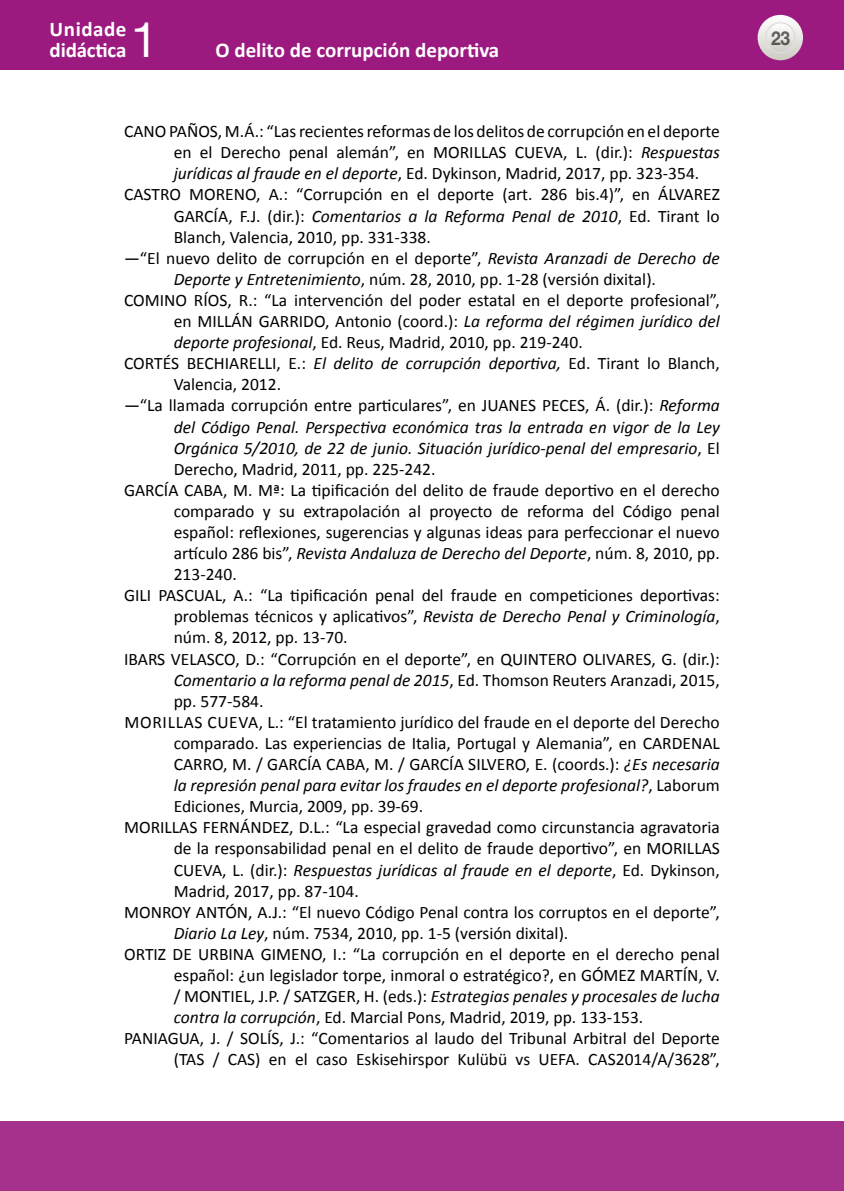
<style>
.page{position:relative;width:844px;height:1191px;background:#fff}
.page>*{position:absolute;margin:0;border:0;box-sizing:border-box;transform-origin:0 0}
.t1{font:49px "Helvetica Neue";color:#fff}
.t2{font:700 21px/21px "Calibri";color:#fff}
.t3{font:700 19.25px "Helvetica Neue";color:#000;scale:.9 1}
.BiblioGraFia{font:17.5px/21.2px "Calibri";color:#000;text-align:justify}
.BiblioGraFia-2{font:italic 17.5px/21px "Calibri";color:#000;text-align:justify}
.s1{font-style:italic}
.s2{font-style:normal}
</style>
<div class="page">
<div style="left:0;top:0;width:843px;height:69px;background:#9c1a7f"></div>
<svg style="left:757px;top:15px;width:45px;height:45px"></svg>
<svg style="left:765px;top:23px;width:29px;height:29px"></svg>
<div style="left:764px;top:22px;width:31px;height:31px;border:1px solid #dfdeda;border-radius:50%"></div>
<div style="left:0;top:1121px;width:843px;height:70px;background:#a6318c"></div>
<p class="t2" style="left:50px;top:19px;width:78px">Unidade didáctica</p>
<h1 class="t1" style="left:131px;top:5px;width:29px">1</h1>
<p class="t2" style="left:215px;top:40px;width:285px">O delito de corrupción deportiva</p>
<p class="BiblioGraFia" style="left:174px;top:121px;width:547px;text-indent:-50px">CANO PAÑOS, M.Á.: “Las recientes reformas de los delitos de corrupción en el deporte en el Derecho penal alemán”, en MORILLAS CUEVA, L. (dir.): <span class="s1">Respuestas jurídicas al fraude en el deporte</span>, Ed. Dykinson, Madrid, 2017, pp. 323-354.</p>
<p class="BiblioGraFia" style="left:174px;top:184px;width:547px;text-indent:-50px">CASTRO MORENO, A.: “Corrupción en el deporte (art. 286 bis.4)”, en ÁLVAREZ GARCÍA, F.J. (dir.): <span class="s1">Comentarios a la Reforma Penal de 2010</span>, Ed. Tirant lo Blanch, Valencia, 2010, pp. 331-338.</p>
<p class="BiblioGraFia" style="left:174px;top:247px;width:547px;text-indent:-50px">—“El nuevo delito de corrupción en el deporte”, <span class="s1">Revista Aranzadi de Derecho de<br>Deporte y Entretenimiento</span>, núm. 28, 2010, pp. 1-28 (versión dixital).</p>
<p class="BiblioGraFia" style="left:174px;top:290px;width:547px;text-indent:-50px">COMINO RÍOS, R.: “La intervención del poder estatal en el deporte profesional”, en MILLÁN GARRIDO, Antonio (coord.): <span class="s1">La reforma del régimen jurídico del deporte profesional</span>, Ed. Reus, Madrid, 2010, pp. 219-240.</p>
<p class="BiblioGraFia" style="left:174px;top:353px;width:547px;text-indent:-50px">CORTÉS BECHIARELLI, E.: <span class="s1">El delito de corrupción deportiva,</span> Ed. Tirant lo Blanch,<br>Valencia, 2012.</p>
<p class="BiblioGraFia-2" style="left:174px;top:394px;width:547px;text-indent:-50px"><span class="s2">—“La llamada corrupción entre particulares”, en JUANES PECES, Á. (dir.):</span> Reforma del Código Penal. Perspectiva económica tras la entrada en vigor de la Ley Orgánica 5/2010, de 22 de junio. Situación jurídico-penal del empresario<span class="s2">, El Derecho, Madrid, 2011, pp. 225-242.</span></p>
<p class="BiblioGraFia" style="left:174px;top:479px;width:547px;text-indent:-50px">GARCÍA CABA, M. Mª: La tipificación del delito de fraude deportivo en el derecho comparado y su extrapolación al proyecto de reforma del Código penal español: reflexiones, sugerencias y algunas ideas para perfeccionar el nuevo artículo 286 bis”, <span class="s1">Revista Andaluza de Derecho del Deporte</span>, núm. 8, 2010, pp.<br>213-240.</p>
<p class="BiblioGraFia" style="left:174px;top:585px;width:547px;text-indent:-50px">GILI PASCUAL, A.: “La tipificación penal del fraude en competiciones deportivas: problemas técnicos y aplicativos”, <span class="s1">Revista de Derecho Penal y Criminología</span>, núm. 8, 2012, pp. 13-70.</p>
<p class="BiblioGraFia" style="left:174px;top:648px;width:547px;text-indent:-50px">IBARS VELASCO, D.: “Corrupción en el deporte”, en QUINTERO OLIVARES, G. (dir.):<br><span class="s1">Comentario a la reforma penal de 2015</span>, Ed. Thomson Reuters Aranzadi, 2015, pp. 577-584.</p>
<p class="BiblioGraFia" style="left:174px;top:711px;width:547px;text-indent:-49px">MORILLAS CUEVA, L.: “El tratamiento jurídico del fraude en el deporte del Derecho comparado. Las experiencias de Italia, Portugal y Alemania”, en CARDENAL CARRO, M. / GARCÍA CABA, M. / GARCÍA SILVERO, E. (coords.): <span class="s1">¿Es necesaria la represión penal para evitar los fraudes en el deporte profesional?</span>, Laborum Ediciones, Murcia, 2009, pp. 39-69.</p>
<p class="BiblioGraFia" style="left:174px;top:817px;width:547px;text-indent:-50px">MORILLAS FERNÁNDEZ, D.L.: “La especial gravedad como circunstancia agravatoria de la responsabilidad penal en el delito de fraude deportivo”, en MORILLAS CUEVA, L. (dir.): <span class="s1">Respuestas jurídicas al fraude en el deporte</span>, Ed. Dykinson, Madrid, 2017, pp. 87-104.</p>
<p class="BiblioGraFia" style="left:174px;top:901px;width:547px;text-indent:-50px">MONROY ANTÓN, A.J.: “El nuevo Código Penal contra los corruptos en el deporte”,<br><span class="s1">Diario La Ley</span>, núm. 7534, 2010, pp. 1-5 (versión dixital).</p>
<p class="BiblioGraFia" style="left:174px;top:943px;width:547px;text-indent:-50px">ORTIZ DE URBINA GIMENO, I.: “La corrupción en el deporte en el derecho penal español: ¿un legislador torpe, inmoral o estratégico?, en GÓMEZ MARTÍN, V. / MONTIEL, J.P. / SATZGER, H. (eds.): <span class="s1">Estrategias penales y procesales de lucha contra la corrupción</span>, Ed. Marcial Pons, Madrid, 2019, pp. 133-153.</p>
<p class="BiblioGraFia" style="left:124px;top:1028px;width:597px;text-align:right">PANIAGUA, J. / SOLÍS, J.: “Comentarios al laudo del Tribunal Arbitral del Deporte (TAS / CAS) en el caso Eskisehirspor Kulübü vs UEFA. CAS2014/A/3628”,</p>
<p class="t3" style="left:770px;top:26px;width:23px">23</p>
</div>
